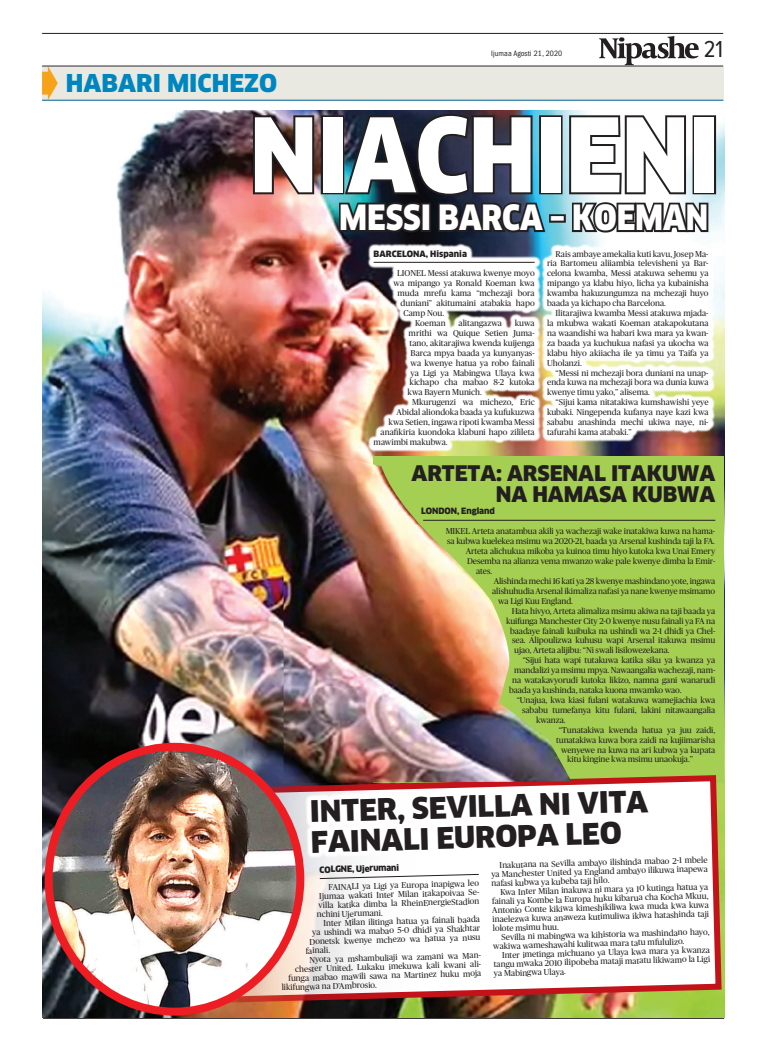
<style>
.page{position:relative;width:770px;height:1063px;background:#fff}
.page>*{position:absolute;margin:0;border:0;box-sizing:border-box;transform-origin:0 0}
.t1{font:900 100px "Clan OSF";color:#fff;scale:.91 1}
.t2{font:900 34px "Clan OSF";color:#fff;scale:.89 1}
.t3{font:900 29px/30.1px "Clan OSF";color:#231f20}
.t4{font:900 24px "Clan OSF";color:#0086be}
.t5{font:24px "Proxima Nova Cond";color:#231f20}
.t6{font:900 21px "Clan OSF";letter-spacing:-.005em;color:#231f20}
.t7{font:8.5px/9.9px "Publico";letter-spacing:-.01em;color:#231f20;text-align:justify}
.t8{font:900 8.5px "Clan";color:#231f20}
.t9{font:condensed 8px "Franklin Gothic";letter-spacing:.01em;color:#231f20}
</style>
<div class="page">
<div style="left:42px;top:67px;width:681px;height:33px;background:#e9e9e1"></div>
<hr style="left:42px;top:100px;width:681px;height:1px;background:#00689e">
<svg style="left:42px;top:67px;width:16px;height:33px"></svg>
<hr style="left:42px;top:33px;width:681px;height:1px;background:#231f20">
<hr style="left:42px;top:66px;width:681px;height:1px;background:#231f20">
<svg style="left:599px;top:36px;width:99px;height:29px"></svg>
<hr style="left:43px;top:1018px;width:681px;height:1px;background:#231f20">
<img style="left:42px;top:110px;width:682px;height:908px">
<img style="left:251px;top:112px;width:65px;height:84px">
<div style="left:321px;top:115px;width:23px;height:79px;border:4px solid #231f20"></div>
<div style="left:539px;top:115px;width:23px;height:79px;border:4px solid #231f20"></div>
<div style="left:692px;top:115px;width:24px;height:79px;border:4px solid #231f20"></div>
<img style="left:367px;top:243px;width:348px;height:209px">
<hr style="left:373px;top:262px;width:161px;height:1px;background:#231f20">
<div style="left:373px;top:457px;width:350px;height:326px;background:#a5cf52"></div>
<hr style="left:423px;top:520px;width:292px;height:1px;background:#231f20">
<svg style="left:300px;top:775px;width:422px;height:229px"></svg>
<svg style="left:319px;top:874px;width:160px;height:5px"></svg>
<img style="left:49px;top:747px;width:251px;height:265px">
<div style="left:45px;top:743px;width:259px;height:273px;border:8px solid #ee1d23;border-radius:50%"></div>
<svg style="left:305px;top:783px;width:351px;height:77px"></svg>
<img style="left:337px;top:112px;width:211px;height:123px">
<div style="left:549px;top:214px;width:17px;height:9px;border:4px solid #231f20"></div>
<svg style="left:567px;top:112px;width:143px;height:123px"></svg>
<img style="left:283px;top:444px;width:288px;height:339px">
<h3 class="t4" style="left:66px;top:70px;width:213px">HABARI MICHEZO</h3>
<p class="t9" style="left:491px;top:49px;width:73px">Ijumaa Agosti 21, 2020</p>
<h3 class="t5" style="left:703px;top:38px;width:21px">21</h3>
<h1 class="t1" style="left:250px;top:100px;width:129px">NIACHIENI</h1>
<h2 class="t2" style="left:339px;top:199px;width:50px">MESSI</h2>
<h2 class="t2" style="left:438px;top:199px;width:48px">BARCA</h2>
<h2 class="t2" style="left:550px;top:199px;width:51px">– KOEMAN</h2>
<p class="t8" style="left:373px;top:249px;width:95px">BARCELONA, Hispania</p>
<p class="t7" style="left:397px;top:268px;width:139px">LIONEL Messi atakuwa kwenye moyo</p>
<p class="t7" style="left:393px;top:278px;width:143px">wa mipango ya Ronald Koeman kwa</p>
<p class="t7" style="left:397px;top:288px;width:138px">muda mrefu kama “mchezaji bora</p>
<p class="t7" style="left:400px;top:298px;width:136px">duniani” akitumaini atabakia hapo</p>
<p class="t7" style="left:403px;top:308px;width:42px">Camp Nou.</p>
<p class="t7" style="left:415px;top:318px;width:32px">Koeman</p>
<p class="t7" style="left:458px;top:318px;width:45px">alitangazwa</p>
<p class="t7" style="left:515px;top:318px;width:21px">kuwa</p>
<p class="t7" style="left:408px;top:328px;width:128px">mrithi wa Quique Setien Juma-</p>
<p class="t7" style="left:409px;top:338px;width:126px">tano, akitarajiwa kwenda kuijenga</p>
<p class="t7" style="left:410px;top:348px;width:125px">Barca mpya baada ya kunyanyas-</p>
<p class="t7" style="left:410px;top:358px;width:125px">wa kwenye hatua ya robo fainali</p>
<p class="t7" style="left:410px;top:368px;width:125px">ya Ligi ya Mabingwa Ulaya kwa</p>
<p class="t7" style="left:409px;top:378px;width:127px">kichapo cha mabao 8-2 kutoka</p>
<p class="t7" style="left:407px;top:387px;width:76px">kwa Bayern Munich.</p>
<p class="t7" style="left:412px;top:397px;width:124px">Mkurugenzi wa michezo, Eric</p>
<p class="t7" style="left:396px;top:407px;width:139px">Abidal aliondoka baada ya kufukuzwa</p>
<p class="t7" style="left:388px;top:417px;width:148px">kwa Setien, ingawa ripoti kwamba Messi</p>
<p class="t7" style="left:380px;top:427px;width:156px">anafikiria kuondoka klabuni hapo zilileta</p>
<p class="t7" style="left:373px;top:437px;width:76px">mawimbi makubwa.</p>
<p class="t7" style="left:547px;top:249px;width:163px;text-indent:8px">Rais ambaye amekalia kuti kavu, Josep Ma&shy;ria Bartomeu aliiambia televisheni ya Bar&shy;celona kwamba, Messi atakuwa sehemu ya mipango ya klabu hiyo, licha ya kubainisha kwamba hakuzungumza na mchezaji huyo baada ya kichapo cha Barcelona.</p>
<p class="t7" style="left:547px;top:308px;width:163px;text-indent:8px">Ilitarajiwa kwamba Messi atakuwa mjada&shy;la mkubwa wakati Koeman atakapokutana na waandishi wa habari kwa mara ya kwan&shy;za baada ya kuchukua nafasi ya ukocha wa klabu hiyo akiiacha ile ya timu ya Taifa ya Uholanzi.</p>
<p class="t7" style="left:547px;top:368px;width:163px;text-indent:8px">“Messi ni mchezaji bora duniani na unap&shy;enda kuwa na mchezaji bora wa dunia kuwa kwenye timu yako,” alisema.</p>
<p class="t7" style="left:547px;top:397px;width:163px;text-indent:8px">“Sijui kama nitatakiwa kumshawishi yeye kubaki. Ningependa kufanya naye kazi kwa sababu anashinda mechi ukiwa naye, ni&shy;tafurahi kama atabaki.”</p>
<h3 class="t6" style="left:411px;top:461px;width:127px">ARTETA: ARSENA</h3>
<h3 class="t6" style="left:594px;top:461px;width:123px">L ITAKUWA</h3>
<h3 class="t6" style="left:496px;top:482px;width:54px">NA HAMASA</h3>
<h3 class="t6" style="left:632px;top:482px;width:85px">KUBWA</h3>
<p class="t8" style="left:421px;top:507px;width:75px">LONDON, England</p>
<p class="t7" style="left:445px;top:526px;width:271px">MIKEL Arteta anatambua akili ya wachezaji wake inatakiwa kuwa na hama-</p>
<p class="t7" style="left:447px;top:536px;width:269px">sa kubwa kuelekea msimu wa 2020-21, baada ya Arsenal kushinda taji la FA.</p>
<p class="t7" style="left:465px;top:546px;width:251px">Arteta alichukua mikoba ya kuinoa timu hiyo kutoka kwa Unai Emery</p>
<p class="t7" style="left:467px;top:556px;width:249px">Desemba na alianza vema mwanzo wake pale kwenye dimba la Emir-</p>
<p class="t7" style="left:476px;top:566px;width:17px">ates.</p>
<p class="t7" style="left:493px;top:576px;width:223px">Alishinda mechi 16 kati ya 28 kwenye mashindano yote, ingawa</p>
<p class="t7" style="left:492px;top:586px;width:225px">alishuhudia Arsenal ikimaliza nafasi ya nane kwenye msimamo</p>
<p class="t7" style="left:498px;top:596px;width:76px">wa Ligi Kuu England.</p>
<p class="t7" style="left:511px;top:606px;width:205px">Hata hivyo, Arteta alimaliza msimu akiwa na taji baada ya</p>
<p class="t7" style="left:506px;top:616px;width:210px">kuifunga Manchester City 2-0 kwenye nusu fainali ya FA na</p>
<p class="t7" style="left:510px;top:626px;width:207px">baadaye fainali kuibuka na ushindi wa 2-1 dhidi ya Chel-</p>
<p class="t7" style="left:512px;top:636px;width:205px">sea. Alipoulizwa kuhusu wapi Arsenal itakuwa msimu</p>
<p class="t7" style="left:514px;top:645px;width:157px">ujao, Arteta alijibu: “Ni swali lisilowezekana.</p>
<p class="t7" style="left:522px;top:655px;width:194px">“Sijui hata wapi tutakuwa katika siku ya kwanza ya</p>
<p class="t7" style="left:514px;top:665px;width:203px">mandalizi ya msimu mpya. Nawaangalia wachezaji, nam-</p>
<p class="t7" style="left:512px;top:675px;width:205px">na watakavyorudi kutoka likizo, namna gani wanarudi</p>
<p class="t7" style="left:509px;top:685px;width:174px">baada ya kushinda, nataka kuona mwamko wao.</p>
<p class="t7" style="left:516px;top:695px;width:200px">“Unajua, kwa kiasi fulani watakuwa wamejiachia kwa</p>
<p class="t7" style="left:522px;top:705px;width:195px">sababu tumefanya kitu fulani, lakini nitawaangalia</p>
<p class="t7" style="left:536px;top:715px;width:31px">kwanza.</p>
<p class="t7" style="left:558px;top:725px;width:158px">“Tunatakiwa kwenda hatua ya juu zaidi,</p>
<p class="t7" style="left:556px;top:735px;width:160px">tunatakiwa kuwa bora zaidi na kujiimarisha</p>
<p class="t7" style="left:561px;top:745px;width:156px">wenyewe na kuwa na ari kubwa ya kupata</p>
<p class="t7" style="left:567px;top:755px;width:127px">kitu kingine kwa msimu unaokuja.”</p>
<h3 class="t3" style="left:309px;top:797px;width:332px;rotate:-2deg">IN TER , SEVILLA NI VITA<br>FAINA</h3>
<h3 class="t3" style="left:402px;top:825px;width:195px;rotate:-2deg">LI EURO PA LEO</h3>
<p class="t8" style="left:319px;top:865px;width:81px;rotate:-1deg">COLGNE, Ujerumani</p>
<p class="t7" style="left:328px;top:881px;width:152px;rotate:-1deg">FAINALI ya Ligi ya Europa inapigwa leo</p>
<p class="t7" style="left:319px;top:891px;width:163px;rotate:-1deg">Ijumaa wakati Inter Milan itakapoivaa Se-</p>
<p class="t7" style="left:318px;top:900px;width:162px;rotate:-1deg">villa katika dimba la RheinEnergieStadion</p>
<p class="t7" style="left:316px;top:909px;width:68px;rotate:-1deg">nchini Ujerumani.</p>
<p class="t7" style="left:323px;top:918px;width:158px;rotate:-1deg">Inter Milan ilitinga hatua ya fainali baada</p>
<p class="t7" style="left:312px;top:927px;width:170px;rotate:-1deg">ya ushindi wa mabao 5-0 dhidi ya Shakhtar</p>
<p class="t7" style="left:309px;top:936px;width:173px;rotate:-1deg">Donetsk kwenye mchezo wa hatua ya nusu</p>
<p class="t7" style="left:305px;top:946px;width:26px;rotate:-1deg">fainali.</p>
<p class="t7" style="left:309px;top:954px;width:175px;rotate:-1deg">Nyota ya mshambuliaji wa zamani wa Man-</p>
<p class="t7" style="left:295px;top:963px;width:189px;rotate:-1deg">chester United, Lukaku imekuwa kali kwani ali-</p>
<p class="t7" style="left:288px;top:972px;width:194px;rotate:-1deg">funga mabao mawili sawa na Martinez huku moja</p>
<p class="t7" style="left:281px;top:982px;width:97px;rotate:-1deg">likifungwa na D’Ambrosio.</p>
<p class="t7" style="left:491px;top:860px;width:218px;line-height:9.2px;text-indent:8px;rotate:-1deg">Inakutana na Sevilla ambayo ilishinda mabao 2-1 mbele ya Manchester United ya England ambayo ilikuwa inapewa nafasi kubwa ya kubeba taji hilo.</p>
<p class="t7" style="left:492px;top:887px;width:218px;line-height:9.2px;text-indent:8px;rotate:-1deg">Kwa Inter Milan inakuwa ni mara ya 10 kutinga hatua ya fainali ya Kombe la Europa huku kibarua cha Kocha Mkuu, Antonio Conte kikiwa kimeshikiliwa kwa muda kwa kuwa inaelezwa kuwa anaweza kutimuliwa ikiwa hatashinda taji lolote msimu huu.</p>
<p class="t7" style="left:493px;top:932px;width:218px;line-height:9.1px;text-indent:8px;rotate:-1deg">Sevilla ni mabingwa wa kihistoria wa mashindano hayo, wakiwa wameshawahi kulitwaa mara tatu mfululizo.</p>
<p class="t7" style="left:493px;top:950px;width:218px;line-height:9.3px;text-indent:8px;rotate:-1deg">Inter imetinga michuano ya Ulaya kwa mara ya kwanza tangu mwaka 2010 ilipobeba mataji matatu likiwamo la Ligi ya Mabingwa Ulaya.</p>
</div>
